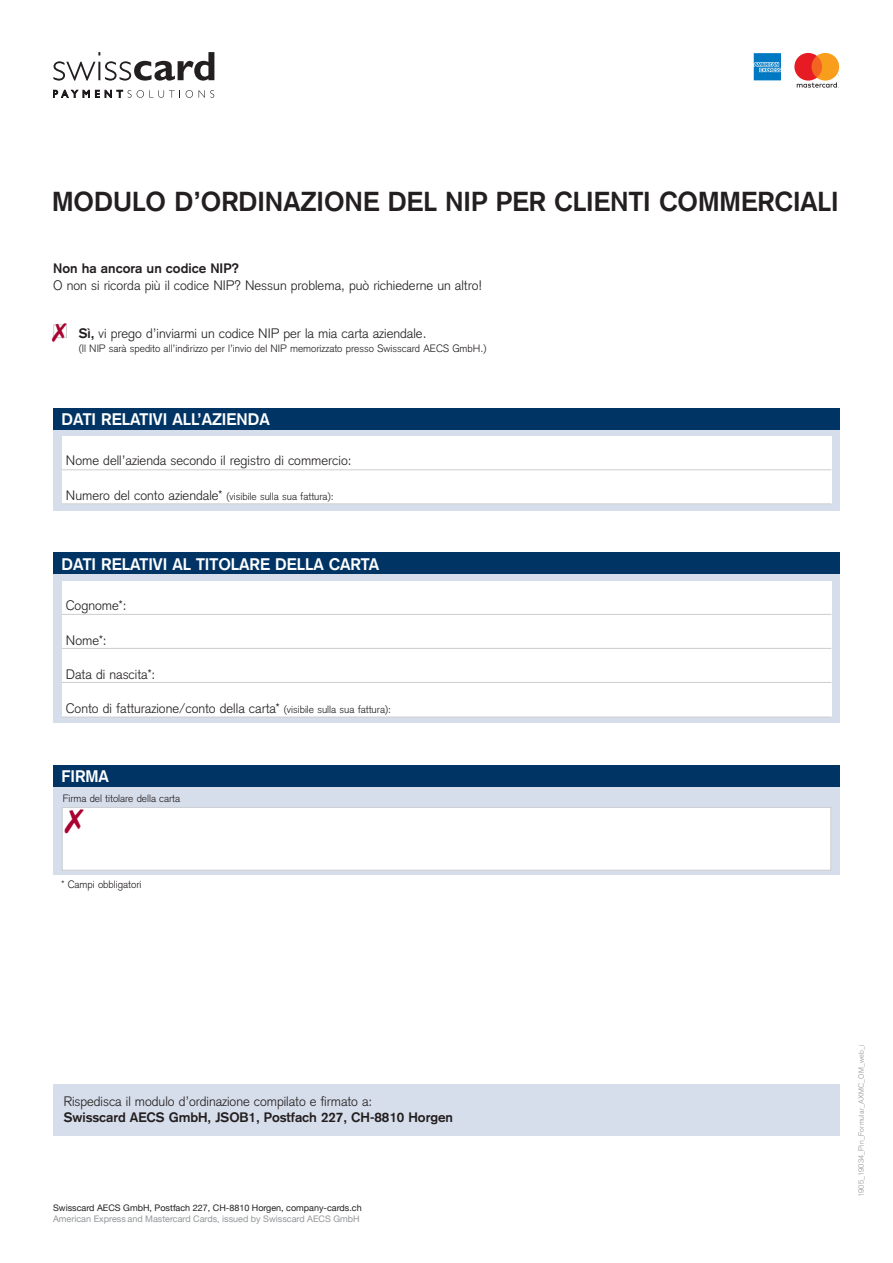
<style>
.page{position:relative;width:893px;height:1263px;background:#fff}
.page>*{position:absolute;margin:0;border:0;box-sizing:border-box;transform-origin:0 0}
.t1{font:700 27px "Akzidenz Grotesk";color:#231f20}
.t2{font:700 16.5px "Akzidenz Grotesk";color:#fff}
.t3{font:300 13.5px "Akzidenz Grotesk";color:#231f20}
.t4{font:700 13.5px "Akzidenz Grotesk";color:#231f20}
.t5{font:300 10.5px "Akzidenz Grotesk";color:#231f20}
.t6{font:9px "Helvetica Neue";color:#231f20}
.t7{font:9px "Helvetica Neue";color:#939598}
.t8{font:300 7.5px "Akzidenz Grotesk";letter-spacing:.02em;color:#939598}
.s1{font-weight:700}
.s2{font-size:13.5px}
.s3{font-size:10.5px}
</style>
<div class="page">
<div style="left:53px;top:425px;width:787px;height:85px;background:#d7deeb"></div>
<div style="left:53px;top:408px;width:787px;height:21px;background:#003465"></div>
<div style="left:62px;top:470px;width:769px;height:34px;background:#fff"></div>
<div style="left:62px;top:436px;width:769px;height:34px;background:#fff"></div>
<hr style="left:62px;top:503px;width:769px;height:1px;background:#cccfd1">
<hr style="left:62px;top:469px;width:769px;height:1px;background:#cccfd1">
<svg style="left:53px;top:52px;width:161px;height:29px"></svg>
<svg style="left:53px;top:90px;width:140px;height:8px"></svg>
<svg style="left:199px;top:90px;width:15px;height:8px"></svg>
<div style="left:53px;top:570px;width:787px;height:153px;background:#d7deeb"></div>
<div style="left:53px;top:553px;width:787px;height:21px;background:#003465"></div>
<div style="left:62px;top:615px;width:769px;height:33px;background:#fff"></div>
<div style="left:62px;top:581px;width:769px;height:33px;background:#fff"></div>
<div style="left:62px;top:649px;width:769px;height:33px;background:#fff"></div>
<div style="left:62px;top:683px;width:769px;height:33px;background:#fff"></div>
<hr style="left:62px;top:648px;width:769px;height:1px;background:#cccfd1">
<hr style="left:62px;top:614px;width:769px;height:1px;background:#cccfd1">
<hr style="left:62px;top:682px;width:769px;height:1px;background:#cccfd1">
<hr style="left:62px;top:716px;width:769px;height:2px;background:#cccfd1">
<div style="left:53px;top:1084px;width:787px;height:52px;background:#d7deeb"></div>
<div style="left:53px;top:782px;width:787px;height:93px;background:#d7deeb"></div>
<div style="left:53px;top:765px;width:787px;height:22px;background:#003465"></div>
<div style="left:62px;top:807px;width:769px;height:64px;background:#fff;border:1px solid #cccfd1"></div>
<svg style="left:754px;top:53px;width:27px;height:27px"></svg>
<svg style="left:794px;top:53px;width:45px;height:35px"></svg>
<svg style="left:53px;top:324px;width:14px;height:14px"></svg>
<h1 class="t1" style="left:52px;top:185px;width:788px">MODULO D’ORDINAZIONE DEL NIP PER CLIENTI COMMERCIALI</h1>
<p class="t4" style="left:53px;top:261px;width:188px">Non ha ancora un codice NIP?</p>
<p class="t3" style="left:53px;top:277px;width:431px">O non si ricorda più il codice NIP? Nessun problema, può richiederne un altro!</p>
<p class="t3" style="left:79px;top:325px;width:349px"><span class="s1">Sì,</span> vi prego d’inviarmi un codice NIP per la mia carta aziendale.</p>
<p class="t5" style="left:79px;top:342px;width:409px">(Il NIP sarà spedito all’indirizzo per l’invio del NIP memorizzato presso Swisscard AECS GmbH.)</p>
<p class="t2" style="left:62px;top:410px;width:210px">DATI RELATIVI ALL’AZIENDA</p>
<p class="t3" style="left:66px;top:453px;width:287px">Nome dell’azienda secondo il registro di commercio:</p>
<p class="t5" style="left:66px;top:490px;width:269px"><span class="s2">Numero del conto aziendale*</span> (visibile sulla sua fattura):</p>
<p class="t2" style="left:62px;top:554px;width:319px">DATI RELATIVI AL TITOLARE DELLA CARTA</p>
<p class="t3" style="left:66px;top:597px;width:62px">Cognome*:</p>
<p class="t3" style="left:66px;top:632px;width:42px">Nome*:</p>
<p class="t3" style="left:66px;top:666px;width:91px">Data di nascita*:</p>
<p class="t3" style="left:66px;top:700px;width:327px">Conto di fatturazione/conto della carta* <span class="s3">(visibile sulla sua fattura):</span></p>
<p class="t2" style="left:62px;top:767px;width:49px">FIRMA</p>
<p class="t5" style="left:63px;top:792px;width:119px">Firma del titolare della carta</p>
<p class="t5" style="left:62px;top:878px;width:81px">* Campi obbligatori</p>
<p class="t3" style="left:64px;top:1093px;width:310px">Rispedisca il modulo d’ordinazione compilato e firmato a:</p>
<p class="t4" style="left:64px;top:1109px;width:391px">Swisscard AECS GmbH, JSOB1, Postfach 227, CH-8810 Horgen</p>
<p class="t6" style="left:53px;top:1201px;width:310px">Swisscard AECS GmbH, Postfach 227, CH-8810 Horgen, company-cards.ch</p>
<p class="t7" style="left:53px;top:1212px;width:308px">American Express and Mastercard Cards, issued by Swisscard AECS GmbH</p>
<p class="t8" style="left:857px;top:1197px;width:154px;rotate:-90deg">1905_19034_Pin_Formular_AXMC_OM_web_i</p>
</div>
